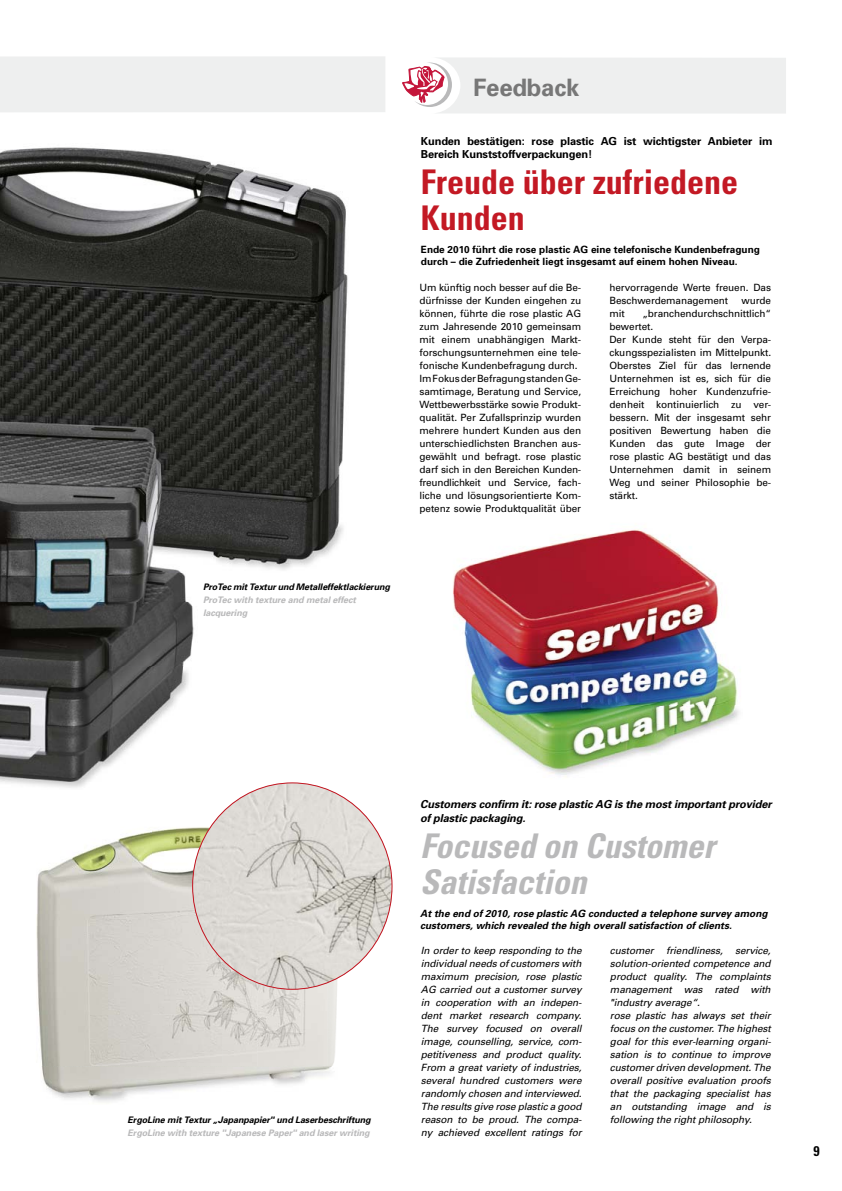
<style>
.page{position:relative;width:842px;height:1191px;background:#fff}
.page>*{position:absolute;margin:0;border:0;box-sizing:border-box;transform-origin:0 0}
.t1{font:italic 700 condensed 34px/36px "Univers";color:#b9b9ba}
.t2{font:700 condensed 34px/36px "Univers";color:#c31924}
.t3{font:700 24px "Univers";letter-spacing:-.01em;color:#777}
.t4{font:700 condensed 14px "Univers";color:#000}
.t5{font:700 11px/13.2px "Univers";letter-spacing:-.01em;color:#000}
.t6{font:italic 700 11px/13.2px "Univers";letter-spacing:-.01em;color:#000}
.t7{font:10px/13px "Univers";letter-spacing:-.01em;color:#000}
.t8{font:italic 10px/13px "Univers";letter-spacing:-.01em;color:#000;text-align:justify}
.t9{font:italic 700 10px/12px "Univers";color:#000}
.t10{font:700 10px/12px "Univers";color:#000}
.t11{font:italic 700 9px "Univers";letter-spacing:-.01em;color:#000}
.t12{font:italic 700 9px/13px "Univers";letter-spacing:-.01em;color:#b9b9ba}
</style>
<div class="page">
<div style="left:0;top:56px;width:385px;height:56px;background:#eeefef"></div>
<img style="left:0;top:147px;width:211px;height:233px">
<img style="left:211px;top:164px;width:137px;height:356px">
<img style="left:221px;top:520px;width:118px;height:2px">
<img style="left:221px;top:522px;width:122px;height:48px">
<img style="left:36px;top:827px;width:186px;height:239px">
<img style="left:222px;top:959px;width:35px;height:107px">
<img style="left:327px;top:960px;width:35px;height:106px">
<img style="left:257px;top:982px;width:70px;height:84px">
<img style="left:42px;top:1066px;width:290px;height:36px">
<img style="left:42px;top:1067px;width:5px;height:35px">
<svg style="left:193px;top:783px;width:199px;height:206px;background:#d7d2cd"></svg>
<img style="left:193px;top:784px;width:99px;height:101px">
<img style="left:453px;top:529px;width:227px;height:176px">
<img style="left:680px;top:555px;width:57px;height:150px">
<img style="left:472px;top:705px;width:264px;height:2px">
<img style="left:471px;top:707px;width:268px;height:70px">
<img style="left:0;top:380px;width:221px;height:430px">
<img style="left:0;top:666px;width:191px;height:124px">
<svg style="left:403px;top:58px;width:383px;height:55px;background:#ede9ea"></svg>
<p class="t11" style="left:203px;top:581px;width:188px">ProTec mit Textur und Metalleffektlackierung</p>
<p class="t12" style="left:203px;top:593px;width:155px">ProTec with texture and metal effect lacquering</p>
<h2 class="t3" style="left:473px;top:73px;width:108px">Feedback</h2>
<p class="t5" style="left:421px;top:134px;width:353px">Kunden bestätigen: rose plastic AG ist wichtigster Anbieter im<br>Bereich Kunststoffverpackungen!</p>
<h1 class="t2" style="left:421px;top:164px;width:319px">Freude über zufriedene<br>Kunden</h1>
<p class="t10" style="left:421px;top:244px;width:341px">Ende 2010 führt die rose plastic AG eine telefonische Kundenbefragung durch – die Zufriedenheit liegt insgesamt auf einem hohen Niveau.</p>
<p class="t7" style="left:420px;top:281px;width:163px">Um künftig noch besser auf die Be&shy;dürfnisse der Kunden eingehen zu können, führte die rose plastic AG zum Jahresende 2010 gemeinsam mit einem unabhängigen Markt&shy;forschungsunternehmen eine tele&shy;fonische Kundenbefragung durch.<br>Im Fokus der Befragung standen Ge&shy;samtimage, Beratung und Service, Wettbewerbsstärke sowie Produkt&shy;qualität. Per Zufallsprinzip wurden mehrere hundert Kunden aus den unterschiedlichsten Branchen aus&shy;gewählt und befragt. rose plastic darf sich in den Bereichen Kunden&shy;freundlichkeit und Service, fach&shy;liche und lösungsorientierte Kom&shy;petenz sowie Produktqualität über</p>
<p class="t7" style="left:609px;top:281px;width:163px">hervorragende Werte freuen. Das<br>Beschwerdemanagement</p>
<p class="t7" style="left:741px;top:294px;width:31px">wurde</p>
<p class="t7" style="left:609px;top:307px;width:163px;text-indent:33px">„branchendurchschnittlich“ bewertet.<br>Der Kunde steht für den Verpa&shy;ckungsspezialisten im Mittelpunkt.<br>Oberstes Ziel für das lernende<br>Unternehmen ist es, sich für die<br>Erreichung hoher Kundenzufrie&shy;denheit kontinuierlich zu ver&shy;bessern. Mit der insgesamt sehr positiven Bewertung haben die<br>Kunden das gute Image der rose plastic AG bestätigt und das<br>Unternehmen damit in seinem<br>Weg und seiner Philosophie be&shy;stärkt.</p>
<p class="t7" style="left:609px;top:307px;width:17px">mit</p>
<p class="t6" style="left:420px;top:798px;width:353px">Customers confirm it: rose plastic AG is the most important provider of plastic packaging.</p>
<h1 class="t1" style="left:420px;top:827px;width:296px">Focused on Customer<br>Satisfaction</h1>
<p class="t9" style="left:420px;top:907px;width:349px">At the end of 2010, rose plastic AG conducted a telephone survey among customers, which revealed the high overall satisfaction of clients.</p>
<p class="t8" style="left:421px;top:944px;width:162px">In order to keep responding to the individual needs of customers with maximum precision, rose plastic AG carried out a customer survey in cooperation with an indepen&shy;dent market research company.<br>The survey focused on overall image, counselling, service, com&shy;petitiveness and product quality.<br>From a great variety of industries, several hundred customers were randomly chosen and interviewed.<br>The results give rose plastic a good reason to be proud. The compa&shy;ny achieved excellent ratings for</p>
<p class="t8" style="left:610px;top:944px;width:162px;text-align:left">customer friendliness, service, solution-oriented competence and product quality. The complaints management was rated with "industry average“.<br>rose plastic has always set their focus on the customer. The highest goal for this ever-learning organi&shy;sation is to continue to improve customer driven development. The overall positive evaluation proofs that the packaging specialist has an outstanding image and is</p>
<p class="t11" style="left:128px;top:1114px;width:245px">ErgoLine mit Textur „Japanpapier" und Laserbeschriftung</p>
<p class="t8" style="left:610px;top:1113px;width:144px">following the right philosophy.</p>
<p class="t12" style="left:128px;top:1126px;width:244px">ErgoLine with texture "Japanese Paper" and laser writing</p>
<h3 class="t4" style="left:814px;top:1142px;width:8px">9</h3>
</div>
